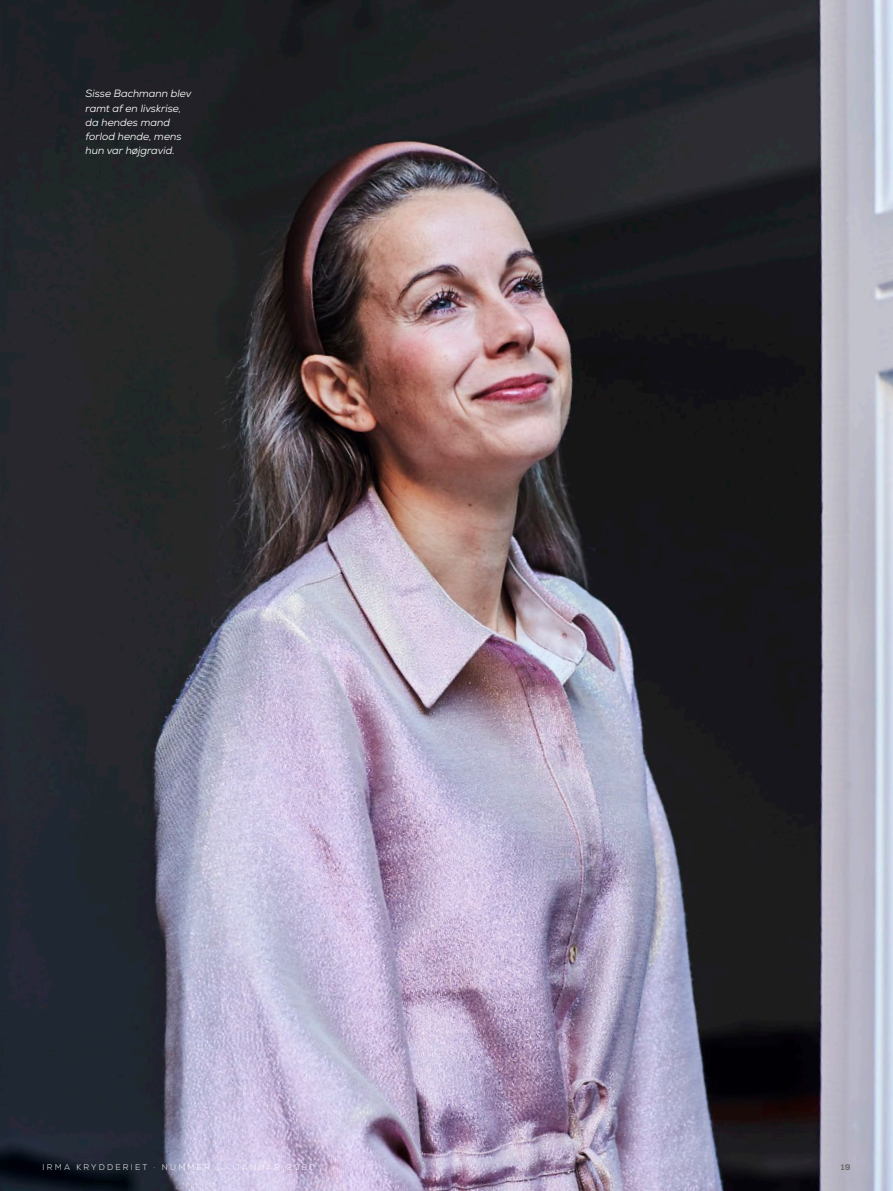
<style>
.page{position:relative;width:893px;height:1191px;background:#fff}
.page>*{position:absolute;margin:0;border:0;box-sizing:border-box;transform-origin:0 0}
._50-image-caption{font:italic 10.5px/14.2px "Nexa";letter-spacing:-.005em;color:#fff}
._70-special_paginali{font:300 8.25px "Nexa";letter-spacing:.265em;color:#fff}
.t1{font:800 8.25px "Nexa";color:#6d6d6d}
</style>
<div class="page">
<img style="left:0;top:0;width:893px;height:1191px">
<p class="_50-image-caption" style="left:86px;top:87px;width:108px">Sisse Bachmann blev ramt af en livskrise, da hendes mand forlod hende, mens hun var højgravid.</p>
<p class="_70-special_paginali" style="left:43px;top:1162px;width:274px">IRMA KRYDDERIET · NUMMER 1 · JANUAR 2020</p>
<p class="t1" style="left:841px;top:1161px;width:11px">19</p>
</div>
